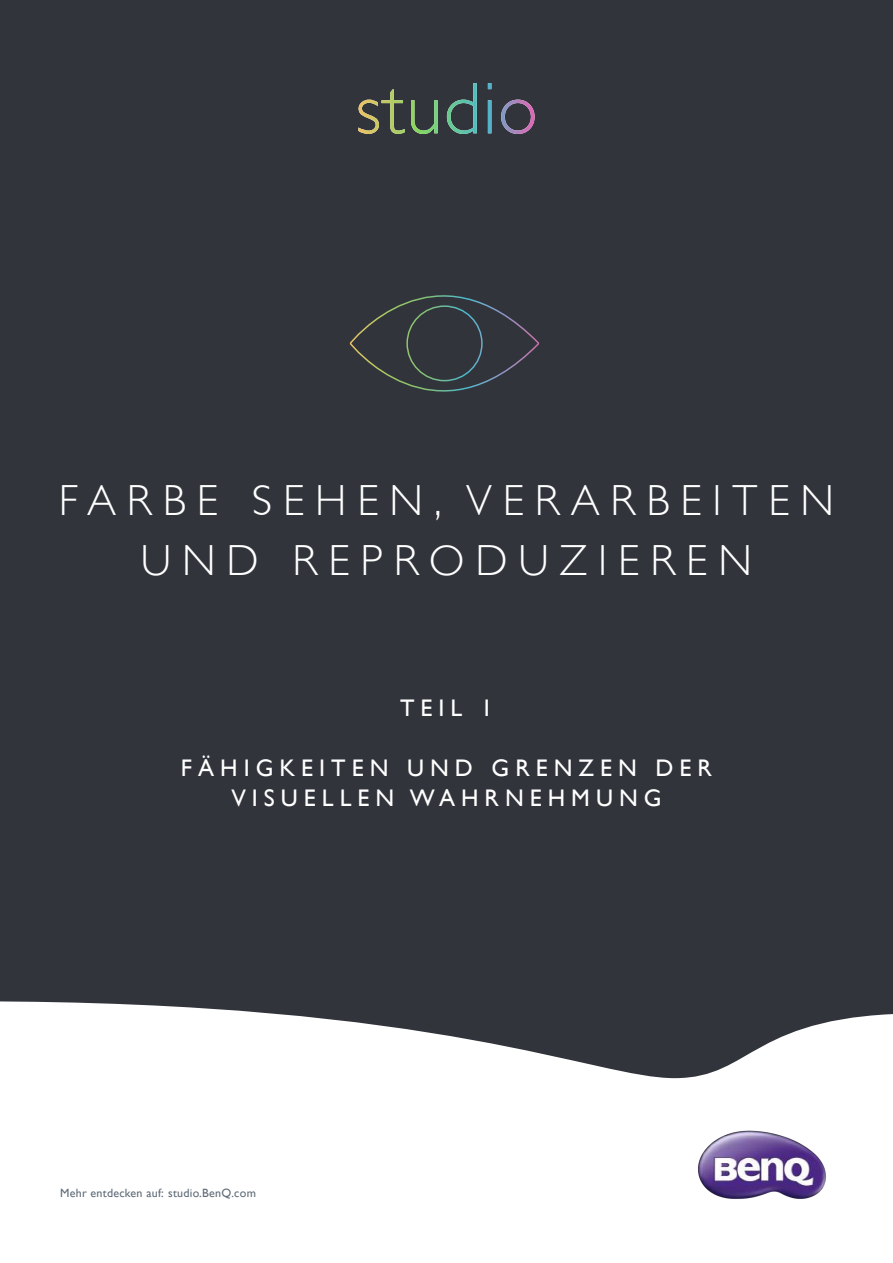
<style>
.page{position:relative;width:893px;height:1263px;background:#fff}
.page>*{position:absolute;margin:0;border:0;box-sizing:border-box;transform-origin:0 0}
.t1{font:300 43.5px/60px "Gill Sans";letter-spacing:.25em;color:#fff;text-align:center}
.t2{font:24px/30px "Gill Sans";letter-spacing:.25em;color:#fff;text-align:center}
.t3{font:12px "Gill Sans";letter-spacing:.02em;color:#5f6b77}
</style>
<div class="page">
<div style="left:0;top:0;width:893px;height:1001px;background:#32343c"></div>
<svg style="left:0;top:1001px;width:893px;height:78px"></svg>
<img style="left:358px;top:83px;width:177px;height:51px">
<img style="left:698px;top:1130px;width:128px;height:69px">
<div style="left:349px;top:237px;width:192px;height:213px;background:#32343c"></div>
<h1 class="t1" style="left:59px;top:469px;width:777px">FARBE SEHEN, VERARBEITEN<br>UND REPRODUZIEREN</h1>
<p class="t2" style="left:400px;top:693px;width:94px">TEIL 1</p>
<p class="t2" style="left:181px;top:753px;width:533px">FÄHIGKEITEN UND GRENZEN DER<br>VISUELLEN WAHRNEHMUNG</p>
<p class="t3" style="left:60px;top:1185px;width:197px">Mehr entdecken auf: studio.BenQ.com</p>
</div>
